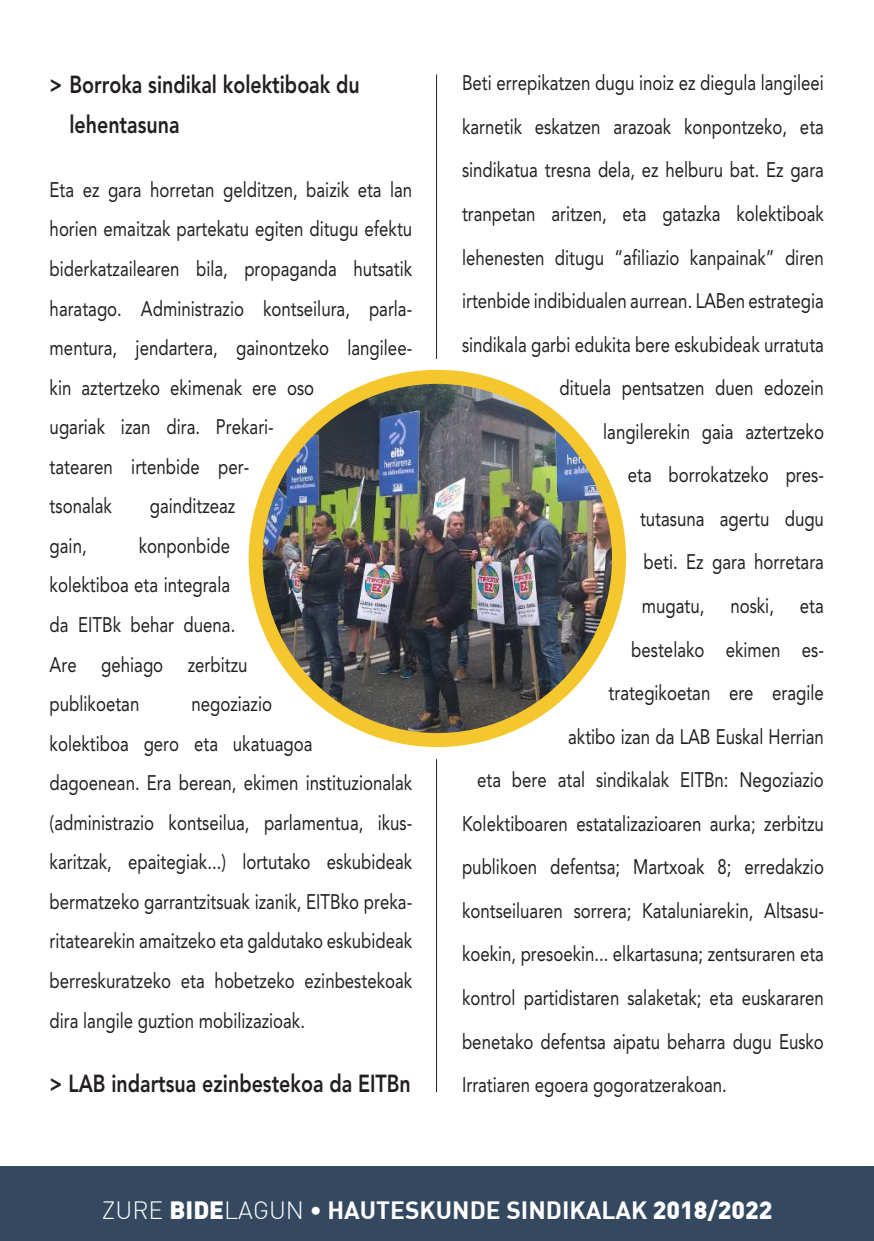
<style>
.page{position:relative;width:874px;height:1241px;background:#fff}
.page>*{position:absolute;margin:0;border:0;box-sizing:border-box;transform-origin:0 0}
.t1{font:800 24.5px/39.6px "Avenir LT Std";color:#231f20;scale:.8 1}
.t2{font:700 24.5px "DIN";color:#fff}
.t3{font:21px/39.6px "Avenir LT Std";color:#231f20;scale:.8 1}
.s1{font-family:"DIN Light";font-weight:400}
.s2{font-family:"DIN Black";font-weight:900}
</style>
<div class="page">
<div style="left:0;top:1166px;width:873px;height:74px;background:#344960"></div>
<hr style="left:436px;top:74px;width:1px;height:285px;background:#231f20">
<img style="left:255px;top:377px;width:363px;height:363px;border-radius:182px">
<div style="left:248px;top:370px;width:377px;height:377px;border:14px solid #f3c72d;border-radius:50%"></div>
<hr style="left:436px;top:759px;width:1px;height:332px;background:#231f20">
<p class="t1" style="left:69px;top:67px;width:364px;text-indent:-20px">&gt; Borroka sindikal kolektiboak du lehentasuna</p>
<p class="t3" style="left:50px;top:171px;width:454px">Eta ez gara horretan gelditzen, baizik eta lan horien emaitzak partekatu egiten ditugu efektu biderkatzailearen bila, propaganda hutsatik haratago. Administrazio kontseilura, parla&shy;mentura, jendartera, gainontzeko langilee&shy;kin aztertzeko ekimenak ere oso<br>ugariak izan dira. Prekari-<br>tatearen irtenbide per-<br>tsonalak</p>
<p class="t3" style="left:150px;top:488px;width:108px">gainditzeaz</p>
<p class="t3" style="left:50px;top:527px;width:249px;text-indent:89px">konponbide kolektiboa eta integrala da EITBk behar duena.<br>Are gehiago zerbitzu publikoetan</p>
<p class="t3" style="left:50px;top:527px;width:48px">gain,</p>
<p class="t3" style="left:50px;top:685px;width:454px;text-indent:142px">negoziazio<br>kolektiboa gero eta ukatuagoa<br>dagoenean. Era berean, ekimen instituzionalak (administrazio kontseilua, parlamentua, ikus&shy;karitzak, epaitegiak...) lortutako eskubideak bermatzeko garrantzitsuak izanik, EITBko preka&shy;ritatearekin amaitzeko eta galdutako eskubideak berreskuratzeko eta hobetzeko ezinbestekoak dira langile guztion mobilizazioak.</p>
<p class="t1" style="left:50px;top:1065px;width:452px">&gt; LAB indartsua ezinbestekoa da EITBn</p>
<p class="t3" style="left:462px;top:65px;width:453px">Beti errepikatzen dugu inoiz ez diegula langileei</p>
<p class="t3" style="left:462px;top:108px;width:453px">karnetik eskatzen arazoak konpontzeko, eta</p>
<p class="t3" style="left:462px;top:152px;width:453px">sindikatua tresna dela, ez helburu bat. Ez gara</p>
<p class="t3" style="left:462px;top:196px;width:453px">tranpetan aritzen, eta gatazka kolektiboak</p>
<p class="t3" style="left:462px;top:239px;width:453px">lehenesten ditugu “afiliazio kanpainak” diren</p>
<p class="t3" style="left:462px;top:283px;width:453px">irtenbide indibidualen aurrean. LABen estrategia</p>
<p class="t3" style="left:462px;top:326px;width:453px">sindikala garbi edukita bere eskubideak urratuta</p>
<p class="t3" style="left:559px;top:370px;width:332px">dituela pentsatzen duen edozein</p>
<p class="t3" style="left:603px;top:413px;width:277px">langilerekin gaia aztertzeko</p>
<p class="t3" style="left:627px;top:457px;width:246px">eta borrokatzeko pres-</p>
<p class="t3" style="left:639px;top:500px;width:231px">tutasuna agertu dugu</p>
<p class="t3" style="left:643px;top:544px;width:227px">beti. Ez gara horretara</p>
<p class="t3" style="left:641px;top:587px;width:229px">mugatu, noski, eta</p>
<p class="t3" style="left:631px;top:631px;width:242px">bestelako ekimen es-</p>
<p class="t3" style="left:608px;top:674px;width:271px">trategikoetan ere eragile</p>
<p class="t3" style="left:568px;top:718px;width:321px">aktibo izan da LAB Euskal Herrian</p>
<p class="t3" style="left:477px;top:761px;width:435px">eta bere atal sindikalak EITBn: Negoziazio</p>
<p class="t3" style="left:462px;top:805px;width:453px">Kolektiboaren estatalizazioaren aurka; zerbitzu</p>
<p class="t3" style="left:462px;top:848px;width:453px">publikoen defentsa; Martxoak 8; erredakzio</p>
<p class="t3" style="left:462px;top:892px;width:453px">kontseiluaren sorrera; Kataluniarekin, Altsasu-</p>
<p class="t3" style="left:462px;top:935px;width:453px">koekin, presoekin... elkartasuna; zentsuraren eta</p>
<p class="t3" style="left:462px;top:979px;width:453px">kontrol partidistaren salaketak; eta euskararen</p>
<p class="t3" style="left:462px;top:1023px;width:453px">benetako defentsa aipatu beharra dugu Eusko</p>
<p class="t3" style="left:462px;top:1066px;width:332px">Irratiaren egoera gogoratzerakoan.</p>
<p class="t2" style="left:102px;top:1193px;width:671px"><span class="s1">ZURE</span> <span class="s2">BIDE</span><span class="s1">LAGUN</span> • HAUTESKUNDE SINDIKALAK <span class="s2">2018/2022</span></p>
</div>
